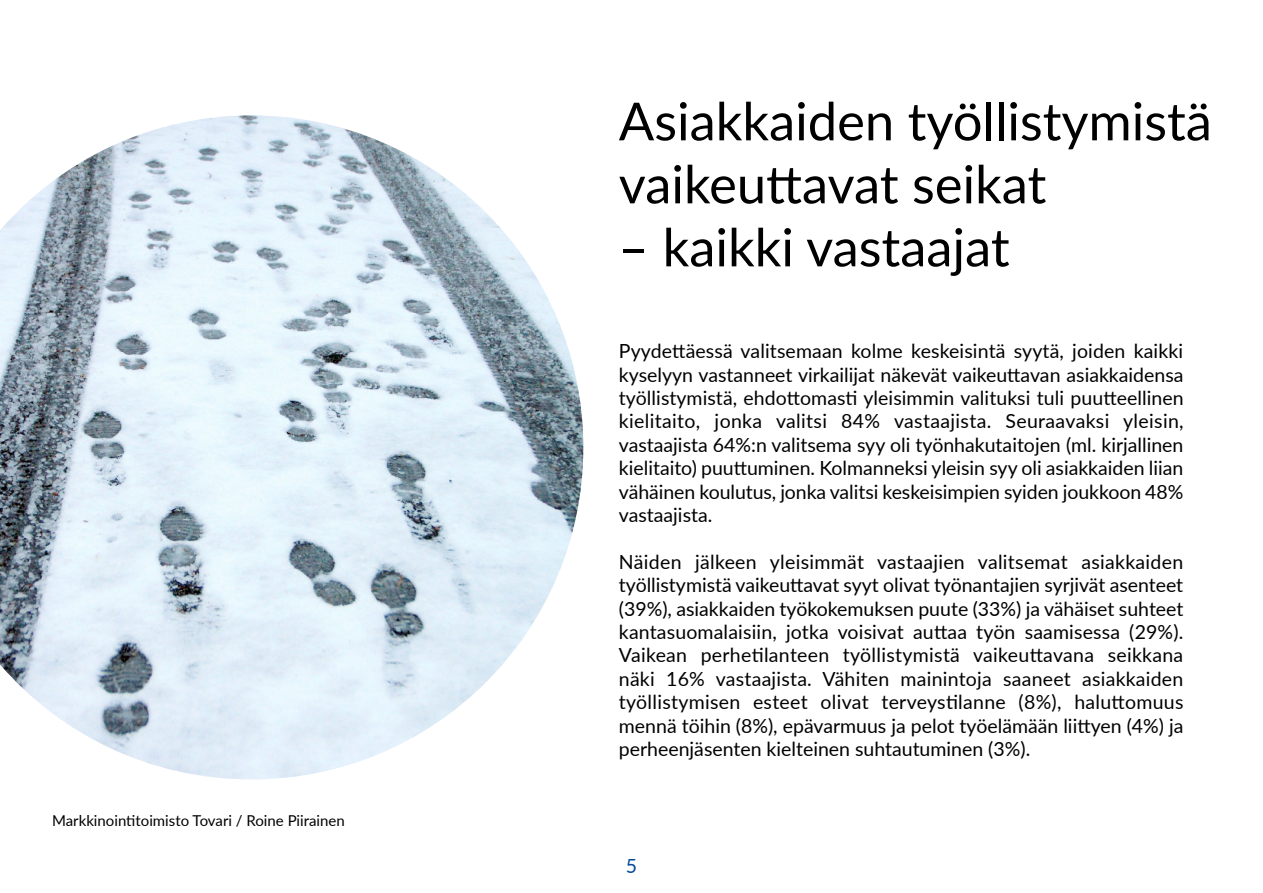
<style>
.page{position:relative;width:1263px;height:893px;background:#fff}
.page>*{position:absolute;margin:0;border:0;box-sizing:border-box;transform-origin:0 0}
.OTS_1_h2{font:52.5px/63px "Lato";color:#000}
.Leipis_eka_kpl{font:19.5px/23.4px "Lato";color:#000;text-align:justify}
.t1{font:19.5px "Lato";color:#074b9c}
.t2{font:15px "Lato";color:#000}
</style>
<div class="page">
<img style="left:0;top:115px;width:583px;height:664px">
<p class="t2" style="left:52px;top:810px;width:294px">Markkinointitoimisto Tovari / Roine Piirainen</p>
<h2 class="OTS_1_h2" style="left:619px;top:88px;width:595px">Asiakkaiden työllistymistä vaikeuttavat seikat</h2>
<h2 class="OTS_1_h2" style="left:619px;top:214px;width:392px">– kaikki vastaajat</h2>
<p class="Leipis_eka_kpl" style="left:619px;top:339px;width:566px">Pyydettäessä valitsemaan kolme keskeisintä syytä, joiden kaikki kyselyyn vastanneet virkailijat näkevät vaikeuttavan asiakkaidensa työllistymistä, ehdottomasti yleisimmin valituksi tuli puutteellinen kielitaito, jonka valitsi 84% vastaajista. Seuraavaksi yleisin, vastaajista 64%:n valitsema syy oli työnhakutaitojen (ml. kirjallinen kielitaito) puuttuminen. Kolmanneksi yleisin syy oli asiakkaiden liian vähäinen koulutus, jonka valitsi keskeisimpien syiden joukkoon 48% vastaajista.</p>
<p class="Leipis_eka_kpl" style="left:619px;top:549px;width:566px">Näiden jälkeen yleisimmät vastaajien valitsemat asiakkaiden työllistymistä vaikeuttavat syyt olivat työnantajien syrjivät asenteet (39%), asiakkaiden työkokemuksen puute (33%) ja vähäiset suhteet kantasuomalaisiin, jotka voisivat auttaa työn saamisessa (29%).<br>Vaikean perhetilanteen työllistymistä vaikeuttavana seikkana näki 16% vastaajista. Vähiten mainintoja saaneet asiakkaiden työllistymisen esteet olivat terveystilanne (8%), haluttomuus mennä töihin (8%), epävarmuus ja pelot työelämään liittyen (4%) ja perheenjäsenten kielteinen suhtautuminen (3%).</p>
<p class="t1" style="left:626px;top:852px;width:13px">5</p>
</div>
